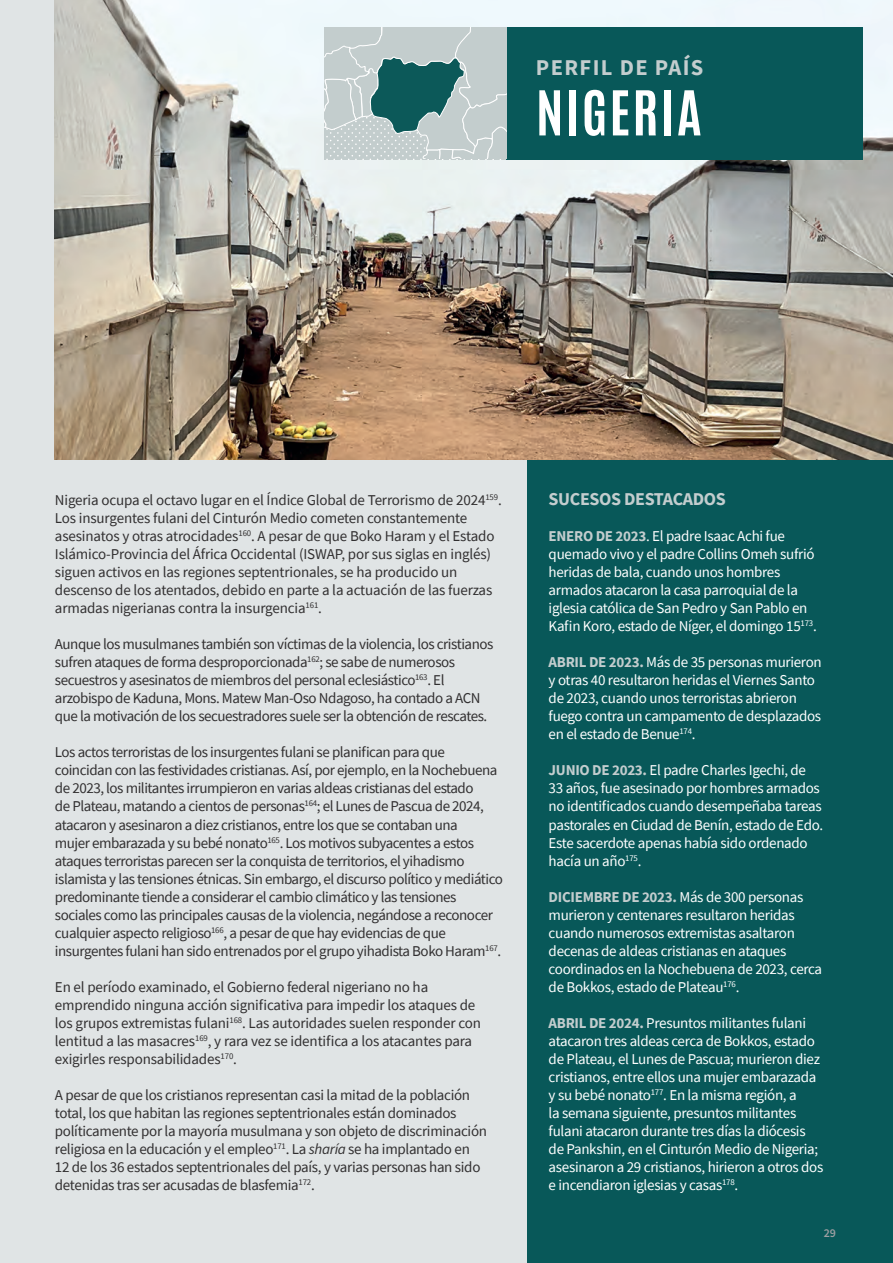
<style>
.page{position:relative;width:893px;height:1263px;background:#fff}
.page>*{position:absolute;margin:0;border:0;box-sizing:border-box;transform-origin:0 0}
.t1{font:700 52.5px "Antonio";letter-spacing:.04em;color:#fff}
.t2{font:700 22.5px "Source Sans Pro";letter-spacing:.06em;color:#c3cdce}
.t3{font:700 18px "Source Sans Pro";letter-spacing:-.02em;color:#c3cdce}
.t4{font:15px/18px "Source Sans Pro";letter-spacing:-.03em;color:#312f30}
.t5{font:15px/18px "Source Sans Pro";letter-spacing:-.02em;color:#fff}
.t6{font:15px/18px "Source Sans Pro";letter-spacing:-.01em;color:#312f30}
.t7{font:600 12px "Source Sans Pro";color:#9d9fa2}
.s1{font-style:italic}
.s2{font-weight:700;color:#c3cdce}
</style>
<div class="page">
<div style="left:0;top:0;width:535px;height:1262px;background:#e0e4e5"></div>
<div style="left:527px;top:0;width:365px;height:1262px;background:#085859"></div>
<img style="left:55px;top:0;width:837px;height:460px">
<div style="left:506px;top:27px;width:356px;height:132px;background:#085859"></div>
<svg style="left:324px;top:27px;width:182px;height:133px;background:#a3b9b9"></svg>
<h2 class="t2" style="left:535px;top:53px;width:169px">PERFIL DE PAÍS</h2>
<h1 class="t1" style="left:535px;top:73px;width:167px">NIGERIA</h1>
<p class="t6" style="left:55px;top:491px;width:448px">Nigeria ocupa el octavo lugar en el Índice Global de Terrorismo de 2024<sup>159</sup>.<br>Los insurgentes fulani del Cinturón Medio cometen constantemente asesinatos y otras atrocidades<sup>160</sup>. A pesar de que Boko Haram y el Estado Islámico-Provincia del África Occidental (ISWAP, por sus siglas en inglés) siguen activos en las regiones septentrionales, se ha producido un descenso de los atentados, debido en parte a la actuación de las fuerzas armadas nigerianas contra la insurgencia<sup>161</sup>.</p>
<p class="t4" style="left:55px;top:635px;width:440px">Aunque los musulmanes también son víctimas de la violencia, los cristianos sufren ataques de forma desproporcionada<sup>162</sup>; se sabe de numerosos secuestros y asesinatos de miembros del personal eclesiástico<sup>163</sup>. El arzobispo de Kaduna, Mons. Matew Man-Oso Ndagoso, ha contado a ACN que la motivación de los secuestradores suele ser la obtención de rescates.</p>
<p class="t4" style="left:55px;top:743px;width:449px">Los actos terroristas de los insurgentes fulani se planifican para que coincidan con las festividades cristianas. Así, por ejemplo, en la Nochebuena de 2023, los militantes irrumpieron en varias aldeas cristianas del estado<br>de Plateau, matando a cientos de personas<sup>164</sup>; el Lunes de Pascua de 2024, atacaron y asesinaron a diez cristianos, entre los que se contaban una<br>mujer embarazada y su bebé nonato<sup>165</sup>. Los motivos subyacentes a estos ataques terroristas parecen ser la conquista de territorios, el yihadismo islamista y las tensiones étnicas. Sin embargo, el discurso político y mediático predominante tiende a considerar el cambio climático y las tensiones sociales como las principales causas de la violencia, negándose a reconocer cualquier aspecto religioso<sup>166</sup>, a pesar de que hay evidencias de que insurgentes fulani han sido entrenados por el grupo yihadista Boko Haram<sup>167</sup>.</p>
<p class="t6" style="left:55px;top:977px;width:427px">En el período examinado, el Gobierno federal nigeriano no ha emprendido ninguna acción significativa para impedir los ataques de los grupos extremistas fulani<sup>168</sup>. Las autoridades suelen responder con lentitud a las masacres<sup>169</sup>, y rara vez se identifica a los atacantes para exigirles responsabilidades<sup>170</sup>.</p>
<p class="t4" style="left:55px;top:1085px;width:433px">A pesar de que los cristianos representan casi la mitad de la población total, los que habitan las regiones septentrionales están dominados políticamente por la mayoría musulmana y son objeto de discriminación religiosa en la educación y el empleo<sup>171</sup>. La <span class="s1">sharía</span> se ha implantado en 12 de los 36 estados septentrionales del país, y varias personas han sido detenidas tras ser acusadas de blasfemia<sup>172</sup>.</p>
<p class="t3" style="left:548px;top:487px;width:179px">SUCESOS DESTACADOS</p>
<p class="t5" style="left:548px;top:527px;width:269px"><span class="s2">ENERO DE 2023</span>. El padre Isaac Achi fue quemado vivo y el padre Collins Omeh sufrió heridas de bala, cuando unos hombres armados atacaron la casa parroquial de la iglesia católica de San Pedro y San Pablo en Kafin Koro, estado de Níger, el domingo 15<sup>173</sup>.</p>
<p class="t5" style="left:548px;top:653px;width:274px"><span class="s2">ABRIL DE 2023.</span> Más de 35 personas murieron y otras 40 resultaron heridas el Viernes Santo de 2023, cuando unos terroristas abrieron fuego contra un campamento de desplazados en el estado de Benue<sup>174</sup>.</p>
<p class="t5" style="left:548px;top:761px;width:276px"><span class="s2">JUNIO DE 2023.</span> El padre Charles Igechi, de 33 años, fue asesinado por hombres armados no identificados cuando desempeñaba tareas pastorales en Ciudad de Benín, estado de Edo.<br>Este sacerdote apenas había sido ordenado hacía un año<sup>175</sup>.</p>
<p class="t5" style="left:548px;top:887px;width:275px"><span class="s2">DICIEMBRE DE 2023.</span> Más de 300 personas murieron y centenares resultaron heridas cuando numerosos extremistas asaltaron decenas de aldeas cristianas en ataques coordinados en la Nochebuena de 2023, cerca de Bokkos, estado de Plateau<sup>176</sup>.</p>
<p class="t5" style="left:548px;top:1013px;width:276px"><span class="s2">ABRIL DE 2024.</span> Presuntos militantes fulani atacaron tres aldeas cerca de Bokkos, estado de Plateau, el Lunes de Pascua; murieron diez cristianos, entre ellos una mujer embarazada y su bebé nonato<sup>177</sup>. En la misma región, a<br>la semana siguiente, presuntos militantes fulani atacaron durante tres días la diócesis de Pankshin, en el Cinturón Medio de Nigeria; asesinaron a 29 cristianos, hirieron a otros dos e incendiaron iglesias y casas<sup>178</sup>.</p>
<p class="t7" style="left:823px;top:1225px;width:14px">29</p>
</div>
